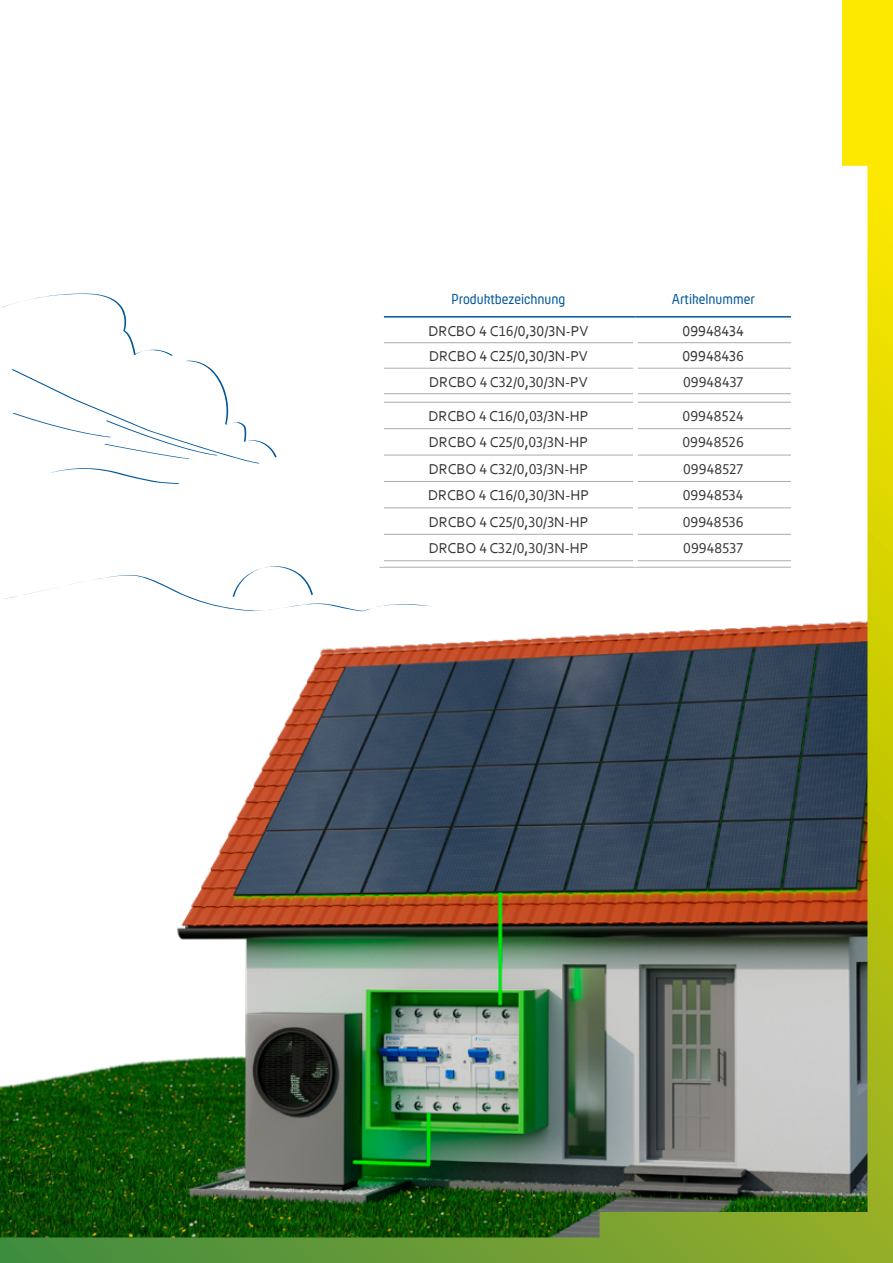
<style>
.page{position:relative;width:893px;height:1263px;background:#fff}
.page>*{position:absolute;margin:0;border:0;box-sizing:border-box;transform-origin:0 0}
.t1{font:15px "Corbelversal";color:#373437}
.t2{font:15px "Corbel";color:#373437}
.t3{font:15px "Hansom FY";color:#00589c}
.s1{font-family:"Corbelversal"}
.s2{font-family:"Corbel"}
</style>
<div class="page">
<img style="left:0;top:0;width:893px;height:1263px">
<p class="t3" style="left:451px;top:290px;width:116px">Produktbezeichnung</p>
<p class="t3" style="left:672px;top:290px;width:85px">Artikelnummer</p>
<p class="t2" style="left:428px;top:321px;width:161px">DRCBO 4 <span class="s1">C16/0,30/3</span>N-PV</p>
<p class="t1" style="left:683px;top:321px;width:63px">09948434</p>
<p class="t2" style="left:429px;top:347px;width:161px">DRCBO 4 C25/0,30/3N-PV</p>
<p class="t1" style="left:682px;top:347px;width:63px">09948436</p>
<p class="t1" style="left:429px;top:372px;width:160px"><span class="s2">DRCBO</span> 4 C32/0,30/3<span class="s2">N-PV</span></p>
<p class="t1" style="left:683px;top:372px;width:62px">09948437</p>
<p class="t1" style="left:428px;top:407px;width:161px"><span class="s2">DRCBO</span> 4 C16/0,03/3<span class="s2">N-HP</span></p>
<p class="t1" style="left:682px;top:407px;width:63px">09948524</p>
<p class="t1" style="left:429px;top:433px;width:161px"><span class="s2">DRCBO</span> 4 C25/0,03/3<span class="s2">N-HP</span></p>
<p class="t1" style="left:682px;top:433px;width:63px">09948526</p>
<p class="t1" style="left:429px;top:460px;width:161px"><span class="s2">DRCBO</span> 4 C32/0,03/3<span class="s2">N-HP</span></p>
<p class="t1" style="left:683px;top:460px;width:62px">09948527</p>
<p class="t2" style="left:428px;top:486px;width:162px">DRCBO <span class="s1">4</span> C<span class="s1">16/0,30/3</span>N-HP</p>
<p class="t1" style="left:683px;top:486px;width:62px">09948534</p>
<p class="t2" style="left:429px;top:512px;width:161px">DRCBO <span class="s1">4</span> C<span class="s1">25/0,30/3</span>N-HP</p>
<p class="t1" style="left:683px;top:512px;width:62px">09948536</p>
<p class="t2" style="left:429px;top:539px;width:161px">DRCBO <span class="s1">4</span> C<span class="s1">32/0,30/3</span>N-HP</p>
<p class="t1" style="left:683px;top:539px;width:61px">09948537</p>
</div>
